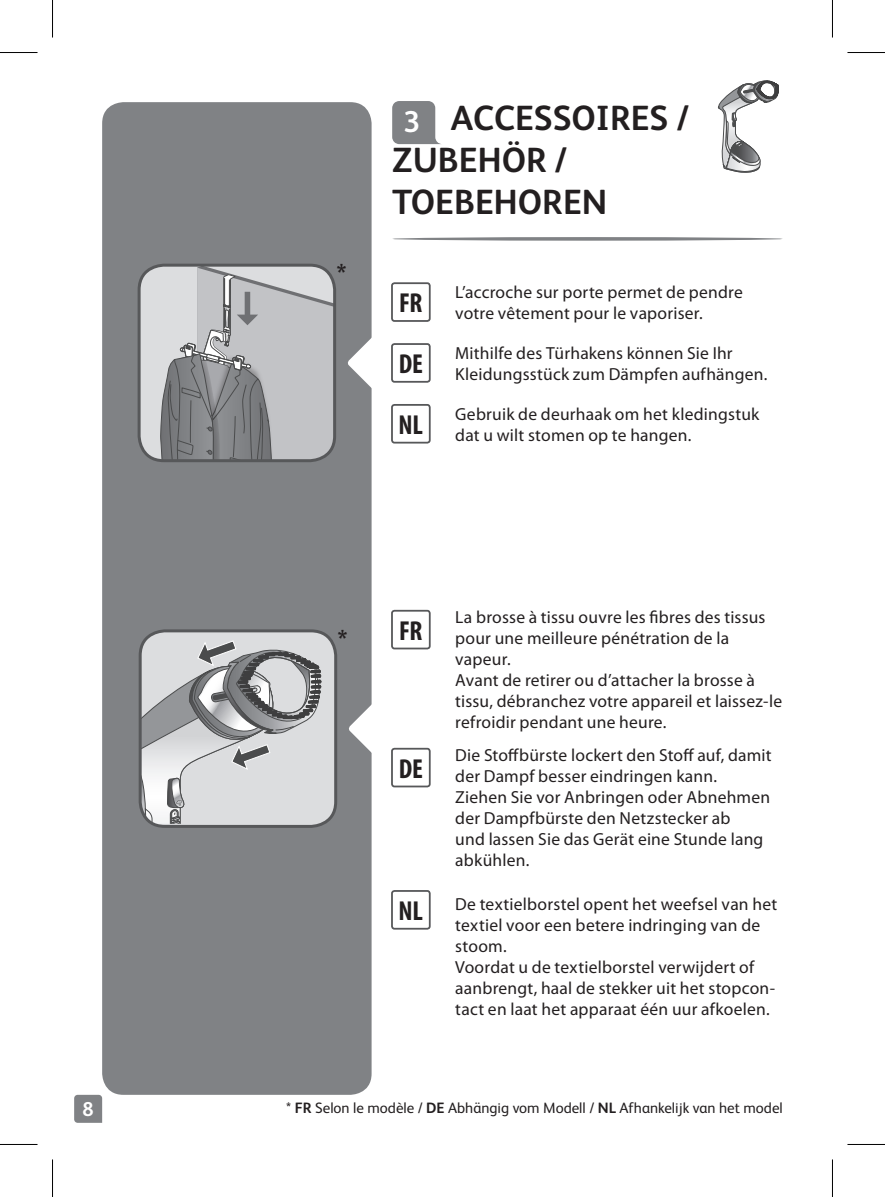
<style>
.page{position:relative;width:885px;height:1197px;background:#fff}
.page>*{position:absolute;margin:0;border:0;box-sizing:border-box;transform-origin:0 0}
.t1{font:700 35px/42px "FS Albert";color:#231f20}
.t2{font:32.5px "FS Albert";color:#231f20}
.t3{font:700 condensed 27.5px "Myriad Pro";letter-spacing:-.005em;color:#231f20}
.t4{font:700 20px "FS Albert";color:#fff}
.t5{font:17.5px/21px "Myriad Pro";letter-spacing:.015em;color:#231f20}
.t6{font:15px "FS Albert";color:#231f20}
.s1{font-size:30px;color:#fff}
.s2{font-weight:700}
</style>
<div class="page">
<svg style="left:74px;top:1094px;width:28px;height:28px"></svg>
<div style="left:102px;top:102px;width:269px;height:992px;background:#808285;border-radius:21px"></div>
<div style="left:140px;top:631px;width:196px;height:195px;background:#dcdddf;border-radius:25px"></div>
<svg style="left:140px;top:640px;width:181px;height:183px"></svg>
<div style="left:139px;top:629px;width:198px;height:198px;border:3px solid #57585a;border-radius:25px"></div>
<svg style="left:349px;top:701px;width:23px;height:55px"></svg>
<div style="left:139px;top:265px;width:195px;height:195px;background:#dcdddf;border-radius:25px"></div>
<svg style="left:160px;top:266px;width:174px;height:192px"></svg>
<div style="left:138px;top:264px;width:198px;height:198px;border:3px solid #57585a;border-radius:25px"></div>
<svg style="left:348px;top:335px;width:24px;height:55px"></svg>
<svg style="left:392px;top:237px;width:390px;height:4px"></svg>
<svg style="left:718px;top:80px;width:61px;height:93px"></svg>
<svg style="left:392px;top:101px;width:49px;height:43px;background:#909295"></svg>
<div style="left:391px;top:282px;width:39px;height:40px;border:2px solid #57585a;border-radius:3px"></div>
<div style="left:391px;top:343px;width:39px;height:40px;border:2px solid #57585a;border-radius:3px"></div>
<div style="left:391px;top:404px;width:39px;height:39px;border:2px solid #57585a;border-radius:3px"></div>
<div style="left:391px;top:610px;width:39px;height:39px;border:2px solid #57585a;border-radius:3px"></div>
<div style="left:391px;top:747px;width:39px;height:40px;border:2px solid #57585a;border-radius:3px"></div>
<div style="left:391px;top:890px;width:39px;height:39px;border:2px solid #57585a;border-radius:3px"></div>
<hr style="left:0;top:52px;width:38px;height:1px;background:#000">
<hr style="left:847px;top:52px;width:38px;height:1px;background:#000">
<hr style="left:0;top:1143px;width:38px;height:1px;background:#000">
<hr style="left:847px;top:1143px;width:38px;height:1px;background:#000">
<hr style="left:52px;top:0;width:1px;height:38px;background:#000">
<hr style="left:52px;top:1159px;width:1px;height:37px;background:#000">
<hr style="left:832px;top:0;width:1px;height:38px;background:#000">
<hr style="left:832px;top:1159px;width:1px;height:37px;background:#000">
<p class="t4" style="left:83px;top:1097px;width:13px">8</p>
<h2 class="t2" style="left:336px;top:257px;width:12px">*</h2>
<h1 class="t1" style="left:392px;top:97px;width:298px;text-indent:11px"><span class="s1">3</span> ACCESSOIRES /<br>ZUBEHÖR /<br>TOEBEHOREN</h1>
<h3 class="t3" style="left:399px;top:286px;width:25px">FR</h3>
<p class="t5" style="left:455px;top:282px;width:289px">L’accroche sur porte permet de pendre votre vêtement pour le vaporiser.</p>
<p class="t5" style="left:455px;top:343px;width:314px">Mithilfe des Türhakens können Sie Ihr<br>Kleidungsstück zum Dämpfen aufhängen.</p>
<h3 class="t3" style="left:399px;top:347px;width:26px">DE</h3>
<p class="t5" style="left:398px;top:404px;width:362px;text-indent:57px">Gebruik de deurhaak om het kledingstuk<br><sup>NL</sup> dat u wilt stomen op te hangen.</p>
<h2 class="t2" style="left:337px;top:623px;width:12px">*</h2>
<h3 class="t3" style="left:399px;top:613px;width:25px">FR</h3>
<h3 class="t3" style="left:399px;top:751px;width:26px">DE</h3>
<h3 class="t3" style="left:398px;top:893px;width:26px">NL</h3>
<p class="t5" style="left:455px;top:607px;width:328px">La brosse à tissu ouvre les fibres des tissus pour une meilleure pénétration de la vapeur.<br>Avant de retirer ou d’attacher la brosse à tissu, débranchez votre appareil et laissez-le refroidir pendant une heure.</p>
<p class="t5" style="left:455px;top:745px;width:318px">Die Stoffbürste lockert den Stoff auf, damit der Dampf besser eindringen kann.<br>Ziehen Sie vor Anbringen oder Abnehmen der Dampfbürste den Netzstecker ab<br>und lassen Sie das Gerät eine Stunde lang abkühlen.</p>
<p class="t5" style="left:455px;top:894px;width:323px">De textielborstel opent het weefsel van het textiel voor een betere indringing van de stoom.<br>Voordat u de textielborstel verwijdert of aanbrengt, haal de stekker uit het stopcon&shy;tact en laat het apparaat één uur afkoelen.</p>
<p class="t6" style="left:286px;top:1098px;width:498px">* <span class="s2">FR</span> Selon le modèle / <span class="s2">DE</span> Abhängig vom Modell / <span class="s2">NL</span> Afhankelijk van het model</p>
</div>
